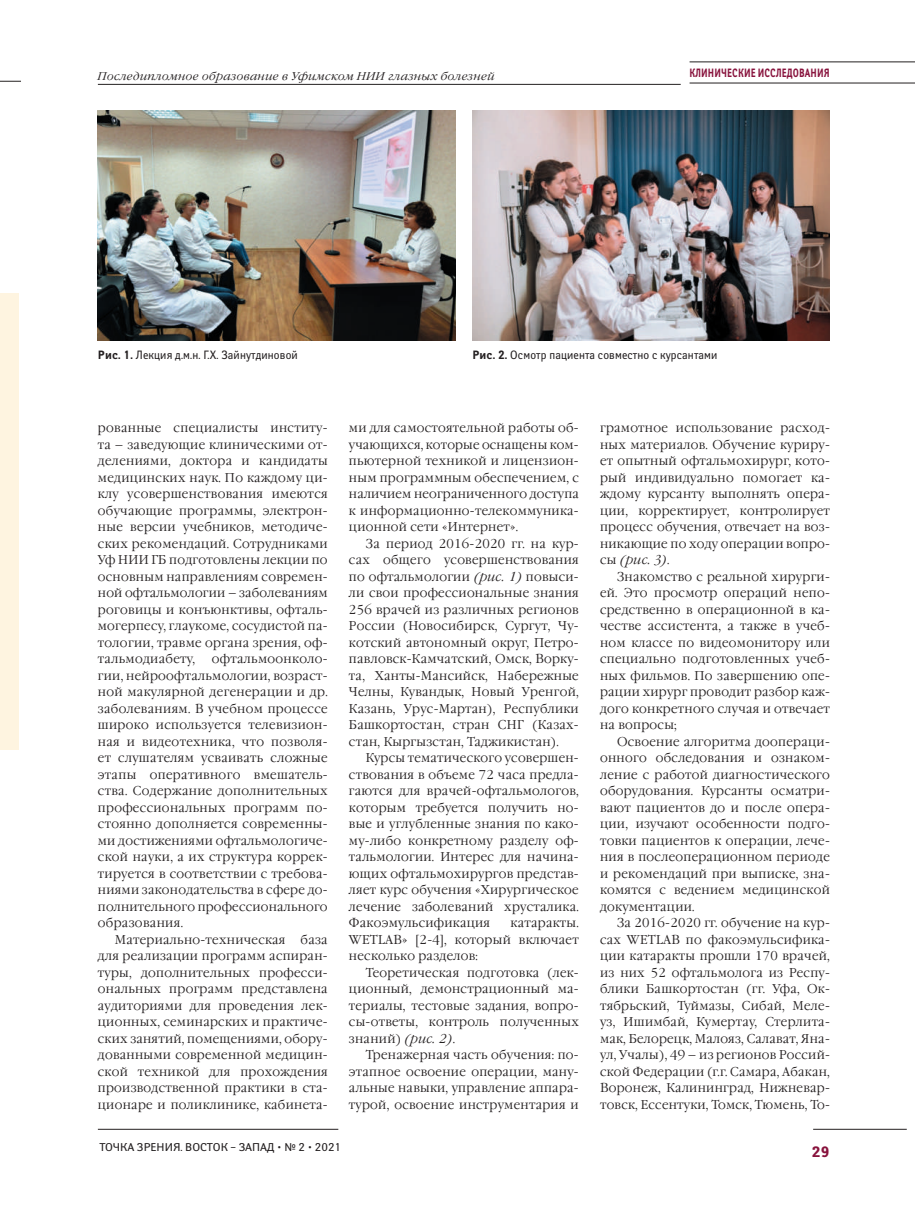
<style>
.page{position:relative;width:915px;height:1212px;background:#fff}
.page>*{position:absolute;margin:0;border:0;box-sizing:border-box;transform-origin:0 0}
.t1{font:700 15px "Yanus C";color:#88133d}
.t2{font:12.75px/16.5px "Garamond C";letter-spacing:.025em;color:#231f20;text-align:justify;scale:.95 1}
.t3{font:12px "Yanus C";letter-spacing:.015em;color:#231f20;scale:.9 1}
.t4{font:700 12px "Yanus C";letter-spacing:.015em;color:#88133d;scale:.71 1}
.t5{font:italic 11.25px "Garamond C";letter-spacing:.04em;color:#231f20}
.t6{font:11.25px "Yanus C";color:#231f20}
.s1{font-weight:700}
.s2{font-style:italic}
</style>
<div class="page">
<hr style="left:812px;top:1129px;width:94px;height:1px;background:#231f20">
<hr style="left:98px;top:1129px;width:240px;height:1px;background:#231f20">
<hr style="left:689px;top:62px;width:225px;height:1px;background:#231f20">
<hr style="left:689px;top:83px;width:225px;height:1px;background:#231f20">
<hr style="left:98px;top:84px;width:582px;height:1px;background:#231f20">
<img style="left:98px;top:111px;width:357px;height:229px">
<img style="left:472px;top:111px;width:357px;height:229px">
<div style="left:0;top:293px;width:19px;height:456px;background:#fef4e0"></div>
<svg style="left:0;top:81px;width:21px;height:1px"></svg>
<p class="t5" style="left:98px;top:70px;width:398px">Последипломное образование в Уфимском НИИ глазных болезней</p>
<p class="t4" style="left:689px;top:66px;width:199px">КЛИНИЧЕСКИЕ ИССЛЕДОВАНИЯ</p>
<p class="t3" style="left:98px;top:348px;width:224px"><span class="s1">Рис. 1.</span> Лекция д.м.н. Г.Х. Зайнутдиновой</p>
<p class="t3" style="left:472px;top:348px;width:273px"><span class="s1">Рис. 2.</span> Осмотр пациента совместно с курсантами</p>
<p class="t2" style="left:98px;top:420px;width:243px">рованные специалисты институ&shy;та – заведующие клиническими от&shy;делениями, доктора и кандидаты медицинских наук. По каждому ци&shy;клу усовершенствования имеются обучающие программы, электрон&shy;ные версии учебников, методиче&shy;ских рекомендаций. Сотрудниками Уф НИИ ГБ подготовлены лекции по основным направлениям современ&shy;ной офтальмологии – заболеваниям роговицы и конъюнктивы, офталь&shy;могерпесу, глаукоме, сосудистой па&shy;тологии, травме органа зрения, оф&shy;тальмодиабету,</p>
<p class="t2" style="left:98px;top:651px;width:243px;text-indent:114px">офтальмоонколо&shy;гии, нейроофтальмологии, возраст&shy;ной макулярной дегенерации и др. заболеваниям. В учебном процессе широко используется телевизион&shy;ная и видеотехника, что позволя&shy;ет слушателям усваивать сложные этапы оперативного вмешатель&shy;ства. Содержание дополнительных профессиональных программ по&shy;стоянно дополняется современны&shy;ми достижениями офтальмологиче&shy;ской науки, а их структура коррек&shy;тируется в соответствии с требова&shy;ниями законодательства в сфере до&shy;полнительного профессионального образования.</p>
<p class="t2" style="left:98px;top:931px;width:243px;text-indent:17px">Материально-техническая база для реализации программ аспиран&shy;туры, дополнительных професси&shy;ональных программ представлена аудиториями для проведения лек&shy;ционных, семинарских и практиче&shy;ских занятий, помещениями, обору&shy;дованными современной медицин&shy;ской техникой для прохождения производственной практики в ста&shy;ционаре и поликлинике, кабинета-</p>
<p class="t2" style="left:349px;top:420px;width:243px">ми для самостоятельной работы об&shy;учающихся, которые оснащены ком&shy;пьютерной техникой и лицензион&shy;ным программным обеспечением, с наличием неограниченного доступа к информационно-телекоммуника&shy;ционной сети «Интернет».</p>
<p class="t2" style="left:349px;top:535px;width:243px;text-indent:17px">За период 2016-2020 гг. на кур&shy;сах общего усовершенствования по офтальмологии <span class="s2">(рис. 1)</span> повыси&shy;ли свои профессиональные знания 256 врачей из различных регионов России (Новосибирск, Сургут, Чу&shy;котский автономный округ, Петро&shy;павловск-Камчатский, Омск, Ворку&shy;та, Ханты-Мансийск, Набережные Челны, Кувандык, Новый Уренгой, Казань, Урус-Мартан), Республики Башкортостан, стран СНГ (Казах&shy;стан, Кыргызстан, Таджикистан).</p>
<p class="t2" style="left:349px;top:750px;width:243px;text-indent:17px">Курсы тематического усовершен&shy;ствования в объеме 72 часа предла&shy;гаются для врачей-офтальмологов, которым требуется получить но&shy;вые и углубленные знания по како&shy;му-либо конкретному разделу оф&shy;тальмологии. Интерес для начина&shy;ющих офтальмохирургов представ&shy;ляет курс обучения «Хирургическое лечение заболеваний хрусталика.<br>Факоэмульсификация</p>
<p class="t2" style="left:349px;top:915px;width:243px;text-indent:162px">катаракты.<br>WETLAB» [2-4], который включает несколько разделов:</p>
<p class="t2" style="left:349px;top:964px;width:243px;text-indent:17px">Теоретическая подготовка (лек&shy;ционный, демонстрационный ма&shy;териалы, тестовые задания, вопро&shy;сы-ответы, контроль полученных знаний) <span class="s2">(рис. 2)</span>.</p>
<p class="t2" style="left:349px;top:1047px;width:243px;text-indent:17px">Тренажерная часть обучения: по&shy;этапное освоение операции, ману&shy;альные навыки, управление аппара&shy;турой, освоение инструментария и</p>
<p class="t6" style="left:99px;top:1140px;width:243px">ТОЧКА ЗРЕНИЯ. ВОСТОК – ЗАПАД • № 2 • 2021</p>
<p class="t2" style="left:600px;top:420px;width:243px">грамотное использование расход&shy;ных материалов. Обучение куриру&shy;ет опытный офтальмохирург, кото&shy;рый индивидуально помогает ка&shy;ждому курсанту выполнять опера&shy;ции, корректирует, контролирует процесс обучения, отвечает на воз&shy;никающие по ходу операции вопро&shy;сы <span class="s2">(рис. 3)</span>.</p>
<p class="t2" style="left:600px;top:568px;width:243px;text-indent:17px">Знакомство с реальной хирурги&shy;ей. Это просмотр операций непо&shy;средственно в операционной в ка&shy;честве ассистента, а также в учеб&shy;ном классе по видеомонитору или специально подготовленных учеб&shy;ных фильмов. По завершению опе&shy;рации хирург проводит разбор каж&shy;дого конкретного случая и отвечает на вопросы;</p>
<p class="t2" style="left:600px;top:733px;width:243px;text-indent:17px">Освоение алгоритма доопераци&shy;онного обследования и ознаком&shy;ление с работой диагностического оборудования. Курсанты осматри&shy;вают пациентов до и после опера&shy;ции, изучают особенности подго&shy;товки пациентов к операции, лече&shy;ния в послеоперационном периоде и рекомендаций при выписке, зна&shy;комятся с ведением медицинской документации.</p>
<p class="t2" style="left:600px;top:915px;width:243px;text-indent:17px">За 2016-2020 гг. обучение на кур&shy;сах WETLAB по факоэмульсифика&shy;ции катаракты прошли 170 врачей, из них 52 офтальмолога из Респу&shy;блики Башкортостан (гг. Уфа, Ок&shy;тябрьский, Туймазы, Сибай, Меле&shy;уз, Ишимбай, Кумертау, Стерлита&shy;мак, Белорецк, Малояз, Салават, Яна&shy;ул, Учалы), 49 – из регионов Россий&shy;ской Федерации (г.г. Самара, Абакан, Воронеж, Калининград, Нижневар&shy;товск, Ессентуки, Томск, Тюмень, То-</p>
<p class="t1" style="left:811px;top:1143px;width:20px">29</p>
</div>
